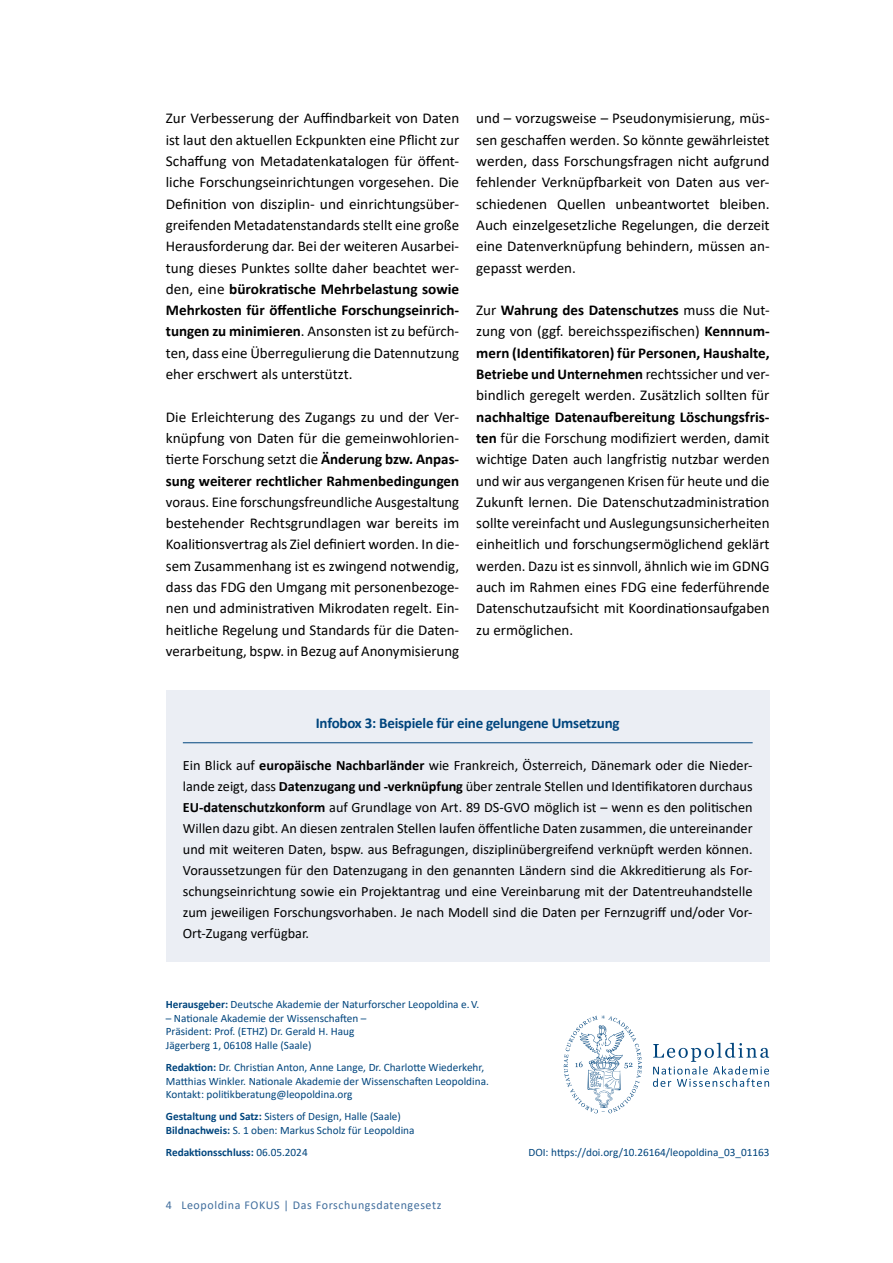
<style>
.page{position:relative;width:893px;height:1263px;background:#fff}
.page>*{position:absolute;margin:0;border:0;box-sizing:border-box;transform-origin:0 0}
.t1{font:15px/21.3px "Calibri";color:#000;text-align:justify}
.KastenÜS_linie{font:700 15px "Calibri";letter-spacing:-.015em;color:#00457d}
.Kastentext{font:14.25px/21px "Calibri";color:#000;text-align:justify}
.Kopfzeile{font:12px "Calibri";letter-spacing:.05em;color:#416e9d}
.Impressum_ÜS{font:11.25px/13.5px "Calibri";color:#00457d}
.Impressum{font:11.25px "Calibri";color:#00457d}
.Impressum_ÜS-2{font:700 11.25px "Calibri";color:#00457d}
.s1{font-weight:700}
.s2{font-weight:400}
</style>
<div class="page">
<div style="left:166px;top:690px;width:604px;height:272px;background:#ebeef4"></div>
<hr style="left:183px;top:742px;width:570px;height:1px;background:#00457d">
<svg style="left:564px;top:1015px;width:205px;height:98px"></svg>
<p class="t1" style="left:166px;top:107px;width:295px">Zur Verbesserung der Auffindbarkeit von Daten ist laut den aktuellen Eckpunkten eine Pflicht zur Schaffung von Metadatenkatalogen für öffent&shy;liche Forschungseinrichtungen vorgesehen. Die Definition von disziplin- und einrichtungsüber&shy;greifenden Metadatenstandards stellt eine große Herausforderung dar. Bei der weiteren Ausarbei&shy;tung dieses Punktes sollte daher beachtet wer&shy;den, eine <span class="s1">bürokratische Mehrbelastung sowie Mehrkosten für öffentliche Forschungseinrich&shy;tungen zu minimieren</span>. Ansonsten ist zu befürch&shy;ten, dass eine Überregulierung die Datennutzung eher erschwert als unterstützt.</p>
<p class="t1" style="left:166px;top:406px;width:295px">Die Erleichterung des Zugangs zu und der Ver&shy;knüpfung von Daten für die gemeinwohlorien&shy;tierte Forschung setzt die <span class="s1">Änderung bzw. Anpas&shy;sung weiterer rechtlicher Rahmenbedingungen </span>voraus. Eine forschungsfreundliche Ausgestaltung bestehender Rechtsgrundlagen war bereits im Koalitionsvertrag als Ziel definiert worden. In die&shy;sem Zusammenhang ist es zwingend notwendig, dass das FDG den Umgang mit personenbezoge&shy;nen und administrativen Mikrodaten regelt. Ein&shy;heitliche Regelung und Standards für die Daten&shy;verarbeitung, bspw. in Bezug auf Anonymisierung</p>
<p class="t1" style="left:476px;top:107px;width:295px">und – vorzugsweise – Pseudonymisierung, müs&shy;sen geschaffen werden. So könnte gewährleistet werden, dass Forschungsfragen nicht aufgrund fehlender Verknüpfbarkeit von Daten aus ver&shy;schiedenen Quellen unbeantwortet bleiben.<br>Auch einzelgesetzliche Regelungen, die derzeit eine Datenverknüpfung behindern, müssen an&shy;gepasst werden.</p>
<p class="t1" style="left:476px;top:299px;width:295px">Zur <span class="s1">Wahrung des Datenschutzes</span> muss die Nut&shy;zung von (ggf. bereichsspezifischen) <span class="s1">Kennnum&shy;mern (Identifikatoren) für Personen, Haushalte, Betriebe und Unternehmen</span> rechtssicher und ver&shy;bindlich geregelt werden. Zusätzlich sollten für <span class="s1">nachhaltige Datenaufbereitung Löschungsfris&shy;ten</span> für die Forschung modifiziert werden, damit wichtige Daten auch langfristig nutzbar werden und wir aus vergangenen Krisen für heute und die Zukunft lernen. Die Datenschutzadministration sollte vereinfacht und Auslegungsunsicherheiten einheitlich und forschungsermöglichend geklärt werden. Dazu ist es sinnvoll, ähnlich wie im GDNG auch im Rahmen eines FDG eine federführende Datenschutzaufsicht mit Koordinationsaufgaben zu ermöglichen.</p>
<p class="KastenÜS_linie" style="left:316px;top:712px;width:305px">Infobox 3: Beispiele für eine gelungene Umsetzung</p>
<p class="Kastentext" style="left:183px;top:754px;width:571px">Ein Blick auf <span class="s1">europäische Nachbarländer</span> wie Frankreich, Österreich, Dänemark oder die Nieder&shy;lande zeigt, dass <span class="s1">Datenzugang und -verknüpfung</span> über zentrale Stellen und Identifikatoren durchaus <span class="s1">EU-datenschutzkonform</span> auf Grundlage von Art. 89 DS-GVO möglich ist – wenn es den politischen Willen dazu gibt. An diesen zentralen Stellen laufen öffentliche Daten zusammen, die untereinander und mit weiteren Daten, bspw. aus Befragungen, disziplinübergreifend verknüpft werden können.<br>Voraussetzungen für den Datenzugang in den genannten Ländern sind die Akkreditierung als For&shy;schungseinrichtung sowie ein Projektantrag und eine Vereinbarung mit der Datentreuhandstelle zum jeweiligen Forschungsvorhaben. Je nach Modell sind die Daten per Fernzugriff und/oder Vor-Ort-Zugang verfügbar.</p>
<p class="Impressum_ÜS" style="left:166px;top:998px;width:315px"><span class="s1">Herausgeber:</span> Deutsche Akademie der Naturforscher Leopoldina e. V.</p>
<p class="Impressum" style="left:166px;top:1010px;width:202px">– Nationale Akademie der Wissenschaften –</p>
<p class="Impressum" style="left:166px;top:1024px;width:190px">Präsident: Prof. (ETHZ) Dr. Gerald H. Haug</p>
<p class="Impressum" style="left:166px;top:1037px;width:147px">Jägerberg 1, 06108 Halle (Saale)</p>
<p class="Impressum_ÜS" style="left:166px;top:1060px;width:325px"><span class="s1">Redaktion:</span> Dr. Christian Anton, Anne Lange, Dr. Charlotte Wiederkehr,<br>Matthias Winkler. Nationale Akademie der Wissenschaften Leopoldina.<br>Kontakt: politikberatung@leopoldina.org</p>
<p class="Impressum_ÜS" style="left:166px;top:1109px;width:250px"><span class="s1">Gestaltung und Satz:</span> Sisters of Design, Halle (Saale)<br><span class="s1">Bildnachweis:</span> S. 1 oben: Markus Scholz für Leopoldina</p>
<p class="Impressum_ÜS-2" style="left:166px;top:1144px;width:143px">Redaktionsschluss: <span class="s2">06.05.2024</span></p>
<p class="Impressum_ÜS" style="left:528px;top:1145px;width:243px">DOI: https://doi.org/10.26164/leopoldina_03_01163</p>
<p class="Kopfzeile" style="left:166px;top:1197px;width:8px">4</p>
<p class="Kopfzeile" style="left:181px;top:1197px;width:262px">Leopoldina FOKUS | Das Forschungsdatengesetz</p>
</div>
